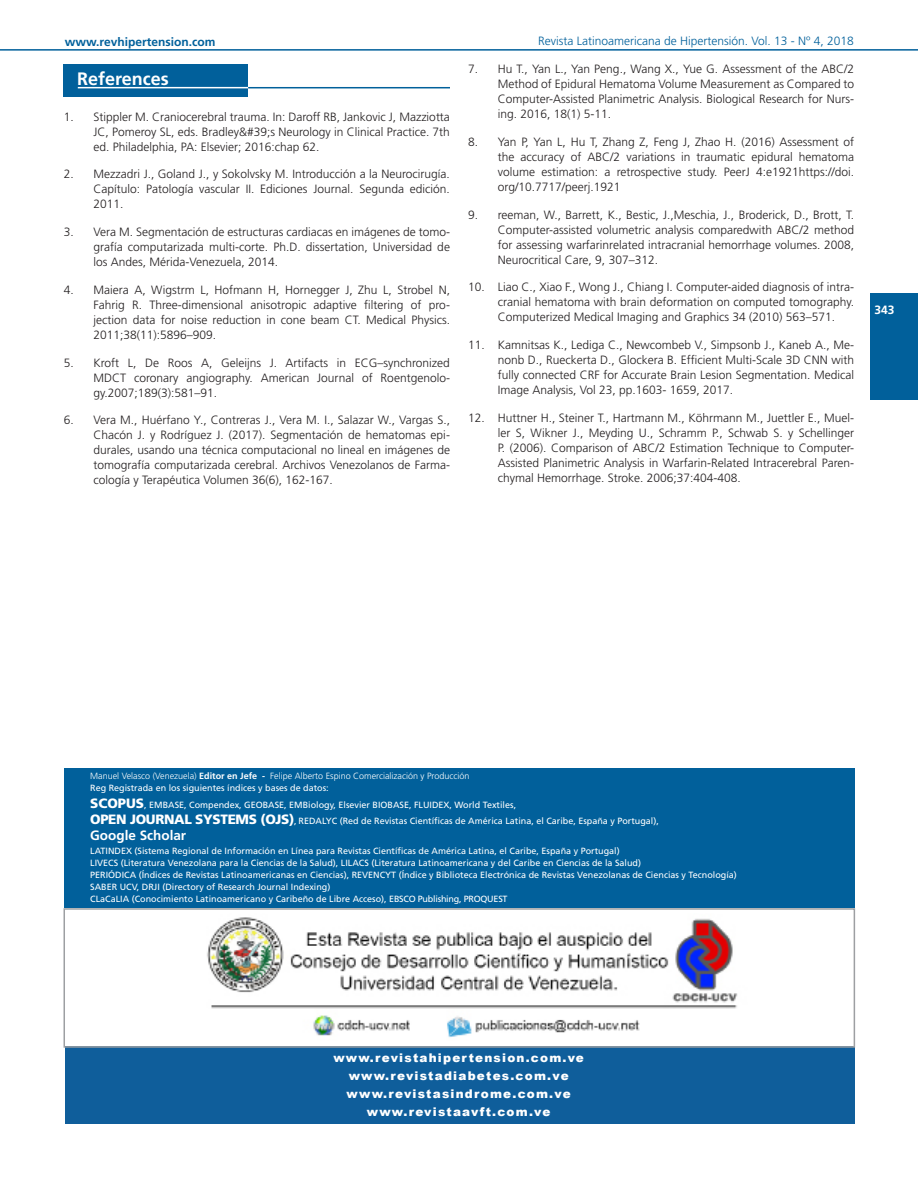
<style>
.page{position:relative;width:918px;height:1188px;background:#fff}
.page>*{position:absolute;margin:0;border:0;box-sizing:border-box;transform-origin:0 0}
.t1{font:700 18px "Frutiger";color:#fff}
.t2{font:700 13.5px "Frutiger";color:#fff}
.t3{font:300 12px/15px "Frutiger";color:#231f20;text-align:justify}
.t4{font:900 12px "Arial";letter-spacing:.1em;color:#fff}
.t5{font:300 12px "Frutiger";color:#01609b}
.t6{font:700 12px "Frutiger";color:#01609b}
.t7{font:700 12px "Frutiger";color:#fff}
.t8{font:9px "Frutiger";color:#fff}
.t9{font:300 9px "Frutiger";color:#fff}
.s1{font-weight:700}
.s2{font-weight:900;font-size:13.5px}
</style>
<div class="page">
<div style="left:871px;top:293px;width:47px;height:107px;background:#01609b"></div>
<hr style="left:0;top:49px;width:918px;height:2px;background:#01609b">
<div style="left:63px;top:64px;width:185px;height:33px;background:#01609b"></div>
<hr style="left:78px;top:87px;width:170px;height:1px;background:#fff">
<hr style="left:248px;top:87px;width:202px;height:1px;background:#01609b">
<div style="left:65px;top:1047px;width:789px;height:77px;background:#0f5e9b"></div>
<img style="left:207px;top:917px;width:531px;height:121px">
<div style="left:64px;top:908px;width:791px;height:140px;border:2px solid #9d9fa2"></div>
<div style="left:64px;top:769px;width:790px;height:139px;background:#01609b"></div>
<p class="t6" style="left:65px;top:35px;width:152px">www.revhipertension.com</p>
<p class="t5" style="left:538px;top:34px;width:317px">Revista Latinoamericana de Hipertensión. Vol. 13 - Nº 4, 2018</p>
<p class="t1" style="left:77px;top:68px;width:93px">References</p>
<p class="t3" style="left:94px;top:109px;width:358px;text-indent:-30px">1. Stippler M. Craniocerebral trauma. In: Daroff RB, Jankovic J, Mazziotta JC, Pomeroy SL, eds. Bradley&amp;#39;s Neurology in Clinical Practice. 7th ed. Philadelphia, PA: Elsevier; 2016:chap 62.</p>
<p class="t3" style="left:94px;top:167px;width:358px;text-indent:-30px">2. Mezzadri J., Goland J., y Sokolvsky M. Introducción a la Neurocirugía.<br>Capítulo: Patología vascular II. Ediciones Journal. Segunda edición.<br>2011.</p>
<p class="t3" style="left:94px;top:225px;width:358px;text-indent:-30px">3. Vera M. Segmentación de estructuras cardiacas en imágenes de tomo&shy;grafía computarizada multi-corte. Ph.D. dissertation, Universidad de los Andes, Mérida-Venezuela, 2014.</p>
<p class="t3" style="left:94px;top:283px;width:358px;text-indent:-30px">4. Maiera A, Wigstrm L, Hofmann H, Hornegger J, Zhu L, Strobel N, Fahrig R. Three-dimensional anisotropic adaptive filtering of pro&shy;jection data for noise reduction in cone beam CT. Medical Physics.<br>2011;38(11):5896–909.</p>
<p class="t3" style="left:94px;top:355px;width:358px;text-indent:-30px">5. Kroft L, De Roos A, Geleijns J. Artifacts in ECG–synchronized MDCT coronary angiography. American Journal of Roentgenolo&shy;gy.2007;189(3):581–91.</p>
<p class="t3" style="left:94px;top:413px;width:358px;text-indent:-30px">6. Vera M., Huérfano Y., Contreras J., Vera M. I., Salazar W., Vargas S., Chacón J. y Rodríguez J. (2017). Segmentación de hematomas epi&shy;durales, usando una técnica computacional no lineal en imágenes de tomografía computarizada cerebral. Archivos Venezolanos de Farma&shy;cología y Terapéutica Volumen 36(6), 162-167.</p>
<p class="t3" style="left:498px;top:62px;width:358px;text-indent:-30px">7. Hu T., Yan L., Yan Peng., Wang X., Yue G. Assessment of the ABC/2<br>Method of Epidural Hematoma Volume Measurement as Compared to Computer-Assisted Planimetric Analysis. Biological Research for Nurs&shy;ing. 2016, 18(1) 5-11.</p>
<p class="t3" style="left:498px;top:134px;width:358px;text-indent:-30px">8. Yan P, Yan L, Hu T, Zhang Z, Feng J, Zhao H. (2016) Assessment of the accuracy of ABC/2 variations in traumatic epidural hematoma volume estimation: a retrospective study. PeerJ 4:e1921https://doi. org/10.7717/peerj.1921</p>
<p class="t3" style="left:498px;top:207px;width:358px;text-indent:-30px">9. reeman, W., Barrett, K., Bestic, J.,Meschia, J., Broderick, D., Brott, T.<br>Computer-assisted volumetric analysis comparedwith ABC/2 method for assessing warfarinrelated intracranial hemorrhage volumes. 2008, Neurocritical Care, 9, 307–312.</p>
<p class="t3" style="left:498px;top:280px;width:358px;text-indent:-30px">10. Liao C., Xiao F., Wong J., Chiang I. Computer-aided diagnosis of intra&shy;cranial hematoma with brain deformation on computed tomography.<br>Computerized Medical Imaging and Graphics 34 (2010) 563–571.</p>
<p class="t3" style="left:498px;top:338px;width:358px;text-indent:-30px">11. Kamnitsas K., Lediga C., Newcombeb V., Simpsonb J., Kaneb A., Me&shy;nonb D., Rueckerta D., Glockera B. Efficient Multi-Scale 3D CNN with fully connected CRF for Accurate Brain Lesion Segmentation. Medical Image Analysis, Vol 23, pp.1603- 1659, 2017.</p>
<p class="t3" style="left:498px;top:410px;width:358px;text-indent:-30px">12. Huttner H., Steiner T., Hartmann M., Köhrmann M., Juettler E., Muel&shy;ler S, Wikner J., Meyding U., Schramm P., Schwab S. y Schellinger P. (2006). Comparison of ABC/2 Estimation Technique to Computer-Assisted Planimetric Analysis in Warfarin-Related Intracerebral Paren&shy;chymal Hemorrhage. Stroke. 2006;37:404-408.</p>
<p class="t7" style="left:874px;top:303px;width:22px">343</p>
<p class="t9" style="left:90px;top:771px;width:381px">Manuel Velasco (Venezuela) <span class="s1">Editor en Jefe -</span> Felipe Alberto Espino Comercialización y Producción</p>
<p class="t8" style="left:90px;top:783px;width:240px">Reg Registrada en los siguientes índices y bases de datos:</p>
<p class="t8" style="left:90px;top:799px;width:427px"><span class="s2">SCOPUS</span>, EMBASE, Compendex, GEOBASE, EMBiology, Elsevier BIOBASE, FLUIDEX, World Textiles,</p>
<p class="t8" style="left:90px;top:816px;width:570px"><span class="s2">OPEN JOURNAL SYSTEMS (OJS)</span>, REDALYC (Red de Revistas Científicas de América Latina, el Caribe, España y Portugal),</p>
<p class="t2" style="left:90px;top:827px;width:98px">Google Scholar</p>
<p class="t8" style="left:90px;top:845px;width:531px">LATINDEX (Sistema Regional de Información en Línea para Revistas Científicas de América Latina, el Caribe, España y Portugal)</p>
<p class="t8" style="left:90px;top:857px;width:552px">LIVECS (Literatura Venezolana para la Ciencias de la Salud), LILACS (Literatura Latinoamericana y del Caribe en Ciencias de la Salud)</p>
<p class="t8" style="left:90px;top:869px;width:648px">PERIÓDICA (Índices de Revistas Latinoamericanas en Ciencias), REVENCYT (Índice y Biblioteca Electrónica de Revistas Venezolanas de Ciencias y Tecnología)</p>
<p class="t8" style="left:90px;top:881px;width:242px">SABER UCV, DRJI (Directory of Research Journal Indexing)</p>
<p class="t8" style="left:90px;top:893px;width:419px">CLaCaLIA (Conocimiento Latinoamericano y Caribeño de Libre Acceso), EBSCO Publishing, PROQUEST</p>
<p class="t4" style="left:333px;top:1049px;width:252px">www.revistahipertension.com.ve</p>
<p class="t4" style="left:349px;top:1067px;width:221px">www.revistadiabetes.com.ve</p>
<p class="t4" style="left:347px;top:1085px;width:226px">www.revistasindrome.com.ve</p>
<p class="t4" style="left:367px;top:1103px;width:185px">www.revistaavft.com.ve</p>
</div>
